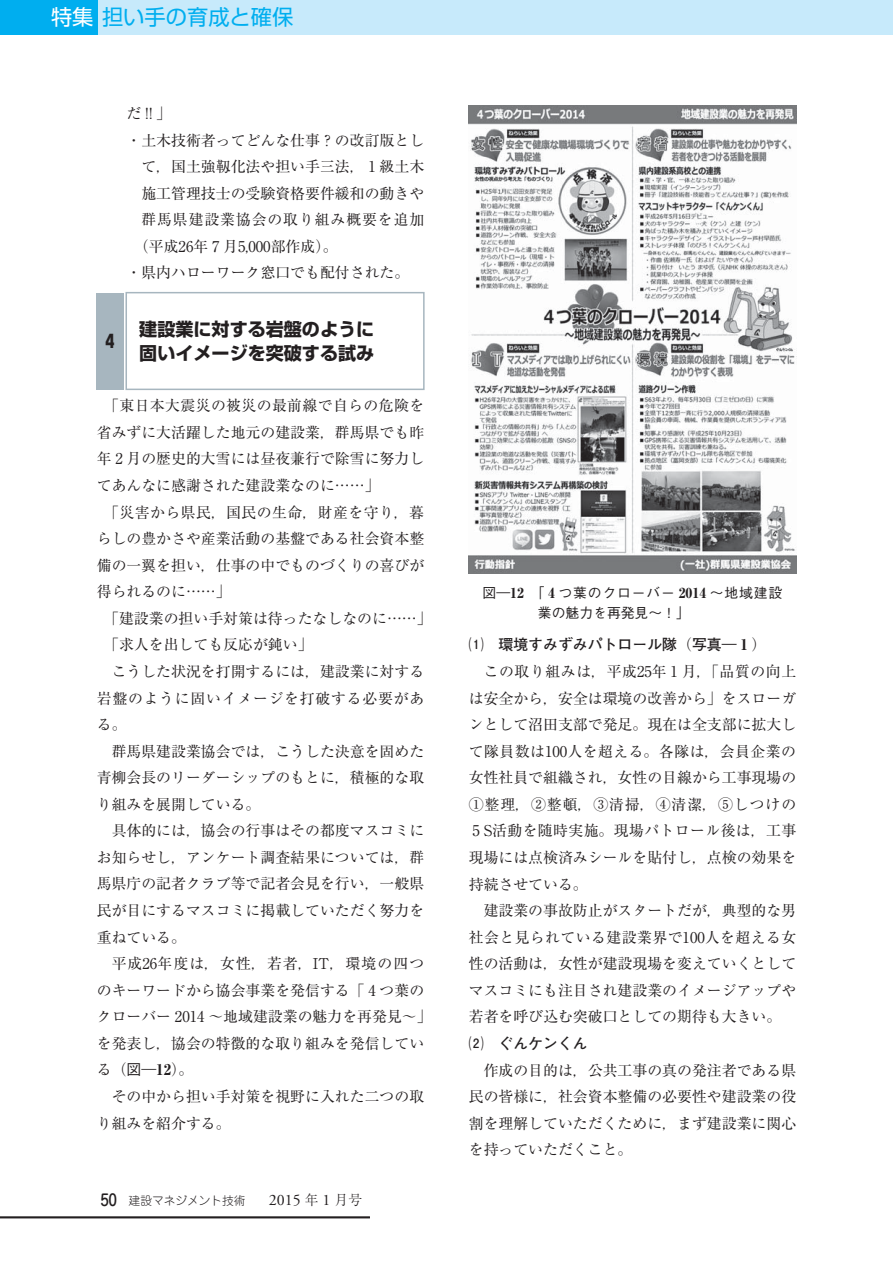
<style>
.page{position:relative;width:893px;height:1263px;background:#fff}
.page>*{position:absolute;margin:0;border:0;box-sizing:border-box;transform-origin:0 0}
.t1{font:21.3px "Shin Go Pr 6 N Regular 90 msp RKSJ H";color:#00aeef}
.t2{font:18px/23.4px "Shin Go Pr 6 N Bold 90 msp RKSJ H";color:#231f20}
.t3{font:14.85px/26.5px "Ryumin Pr 6 N Reg 90 msp RKSJ H";color:#231f20;text-align:justify}
.t4{font:14.85px "Futo Go B101 Pr 6 N Bold 90 msp RKSJ H";color:#231f20}
.t5{font:14.85px "Ryumin Pr 6 N Reg 90 msp RKSJ H";letter-spacing:.075em;color:#231f20}
.t6{font:14.85px "Ryumin Pr 6 N Reg 90 msp RKSJ H";letter-spacing:.025em;color:#231f20}
.t7{font:14.85px "Ryumin Pr 6 N Reg 90 msp RKSJ H";letter-spacing:.03em;color:#231f20}
.t8{font:14.85px "Ryumin Pr 6 N Reg 90 msp RKSJ H";letter-spacing:.05em;color:#231f20}
.t9{font:14.85px "Ryumin Pr 6 N Reg 90 msp RKSJ H";letter-spacing:.06em;color:#231f20}
.t10{font:13.8px/20.2px "Gothic BBB Pr 6 N Medium 90 msp RKSJ H";letter-spacing:.06em;color:#231f20}
.t11{font:11.7px "Jun 101 Pro Light 90 msp RKSJ H";color:#231f20}
.s1{color:#fff}
.s2{font-family:"Gothic BBB Pro Medium 90 msp RKSJ H"}
.s3{font-family:"Ryumin Pro Heavy 90 msp RKSJ H"}
.s4{font-family:"Jun 34 Pro Medium 90 msp RKSJ H";font-size:15.9px}
.s5{font-family:"Adobe Garamond Pro";font-size:15.9px}
.s6{font-family:"Ryumin Pr 6 N Light 90 msp RKSJ H";font-size:13.8px}
.s7{font-family:"Ryumin Pr 6 N Reg 90 msp RKSJ H"}
.s8{font-family:"Ryumin Pr 6 N Heavy 90 msp RKSJ H"}
</style>
<div class="page">
<svg style="left:0;top:1216px;width:370px;height:2px"></svg>
<div style="left:0;top:0;width:892px;height:34px;background:#c7eafb"></div>
<div style="left:0;top:0;width:98px;height:34px;background:#00aeef"></div>
<div style="left:96px;top:293px;width:27px;height:96px;background:#a7b6bf"></div>
<div style="left:125px;top:292px;width:299px;height:98px;border:2px solid #a7b6bf"></div>
<img style="left:469px;top:106px;width:327px;height:467px">
<h1 class="t1" style="left:51px;top:9px;width:244px"><span class="s1">特集</span>担い手の育成と確保</h1>
<p class="t3" style="left:126px;top:102px;width:46px">だ‼」</p>
<p class="t3" style="left:112px;top:129px;width:314px">　・ 土木技術者ってどんな仕事？の改訂版とし</p>
<p class="t3" style="left:141px;top:155px;width:284px">て，国土強靱化法や担い手三法， 1 級土木</p>
<p class="t3" style="left:141px;top:182px;width:284px">施工管理技士の受験資格要件緩和の動きや</p>
<p class="t9" style="left:141px;top:214px;width:284px">群馬県建設業協会の取り組み概要を追加</p>
<p class="t3" style="left:134px;top:235px;width:205px">（平成26年 7 月5,000部作成）。</p>
<p class="t3" style="left:112px;top:262px;width:299px">　・県内ハローワーク窓口でも配付された。</p>
<p class="t2" style="left:105px;top:332px;width:11px">4</p>
<p class="t2" style="left:139px;top:320px;width:236px">建設業に対する岩盤のように固いイメージを突破する試み</p>
<p class="t6" style="left:104px;top:400px;width:321px">「東日本大震災の被災の最前線で自らの危険を</p>
<p class="t3" style="left:97px;top:421px;width:329px">省みずに大活躍した地元の建設業，群馬県でも昨</p>
<p class="t3" style="left:97px;top:448px;width:329px">年 2 月の歴史的大雪には昼夜兼行で除雪に努力し</p>
<p class="t3" style="left:97px;top:474px;width:284px">てあんなに感謝された建設業なのに……」</p>
<p class="t7" style="left:104px;top:506px;width:321px">「災害から県民，国民の生命，財産を守り，暮</p>
<p class="t3" style="left:97px;top:527px;width:329px">らしの豊かさや産業活動の基盤である社会資本整</p>
<p class="t3" style="left:97px;top:554px;width:329px">備の一翼を担い，仕事の中でものづくりの喜びが</p>
<p class="t3" style="left:97px;top:580px;width:135px">得られるのに……」</p>
<p class="t3" style="left:104px;top:607px;width:329px">「建設業の担い手対策は待ったなしなのに……」</p>
<p class="t3" style="left:104px;top:634px;width:210px">「求人を出しても反応が鈍い」</p>
<p class="t3" style="left:112px;top:660px;width:314px">こうした状況を打開するには，建設業に対する</p>
<p class="t8" style="left:97px;top:692px;width:329px">岩盤のように固いイメージを打破する必要があ</p>
<p class="t3" style="left:97px;top:713px;width:31px">る。</p>
<p class="t3" style="left:112px;top:740px;width:314px">群馬県建設業協会では，こうした決意を固めた</p>
<p class="t3" style="left:97px;top:766px;width:329px">青柳会長のリーダーシップのもとに，積極的な取</p>
<p class="t3" style="left:97px;top:793px;width:180px">り組みを展開している。　</p>
<p class="t3" style="left:112px;top:819px;width:314px">具体的には，協会の行事はその都度マスコミに</p>
<p class="t3" style="left:97px;top:846px;width:329px">お知らせし，アンケート調査結果については，群</p>
<p class="t3" style="left:97px;top:873px;width:329px">馬県庁の記者クラブ等で記者会見を行い，一般県</p>
<p class="t3" style="left:97px;top:899px;width:329px">民が目にするマスコミに掲載していただく努力を</p>
<p class="t3" style="left:97px;top:926px;width:91px">重ねている。</p>
<p class="t5" style="left:112px;top:958px;width:314px">平成26年度は，女性，若者，IT，環境の四つ</p>
<p class="t3" style="left:97px;top:979px;width:329px">のキーワードから協会事業を発信する「 4 つ葉の</p>
<p class="t3" style="left:97px;top:1005px;width:336px">クローバー 2014 ～地域建設業の魅力を再発見～」</p>
<p class="t3" style="left:97px;top:1032px;width:329px">を発表し，協会の特徴的な取り組みを発信してい</p>
<p class="t3" style="left:97px;top:1059px;width:98px">る（<span class="s2">図―</span><span class="s3">12</span>）。</p>
<p class="t3" style="left:112px;top:1085px;width:314px">その中から担い手対策を視野に入れた二つの取</p>
<p class="t3" style="left:97px;top:1112px;width:135px">り組みを紹介する。</p>
<p class="t11" style="left:101px;top:1197px;width:263px"><span class="s4">50</span> 建設マネジメント技術　　<span class="s5">2015</span> <span class="s6">年</span> <span class="s5">1</span> <span class="s6">月号</span></p>
<p class="t10" style="left:538px;top:585px;width:246px;text-indent:-55px">図<span class="s7">―</span><span class="s8">12</span> 「 <span class="s8">4</span> つ葉のクローバー <span class="s8">2014</span> ～地域建設業の魅力を再発見～！」</p>
<p class="t4" style="left:469px;top:639px;width:299px">⑴　環境すみずみパトロール隊<span class="s7">（</span>写真<span class="s7">―</span> <span class="s3">1</span> <span class="s7">）</span></p>
<p class="t3" style="left:469px;top:660px;width:329px;text-indent:15px">この取り組みは，平成25年 1 月，「品質の向上は安全から，安全は環境の改善から」をスローガンとして沼田支部で発足。現在は全支部に拡大して隊員数は100人を超える。各隊は，会員企業の女性社員で組織され，女性の目線から工事現場の①整理，②整頓，③清掃，④清潔，⑤しつけの5 S活動を随時実施。現場パトロール後は，工事現場には点検済みシールを貼付し，点検の効果を持続させている。</p>
<p class="t3" style="left:469px;top:899px;width:329px;text-indent:15px">建設業の事故防止がスタートだが，典型的な男社会と見られている建設業界で100人を超える女性の活動は，女性が建設現場を変えていくとしてマスコミにも注目され建設業のイメージアップや若者を呼び込む突破口としての期待も大きい。　</p>
<p class="t4" style="left:469px;top:1038px;width:121px">⑵　ぐんケンくん</p>
<p class="t3" style="left:469px;top:1059px;width:329px;text-indent:15px">作成の目的は，公共工事の真の発注者である県民の皆様に，社会資本整備の必要性や建設業の役割を理解していただくために，まず建設業に関心を持っていただくこと。</p>
</div>
